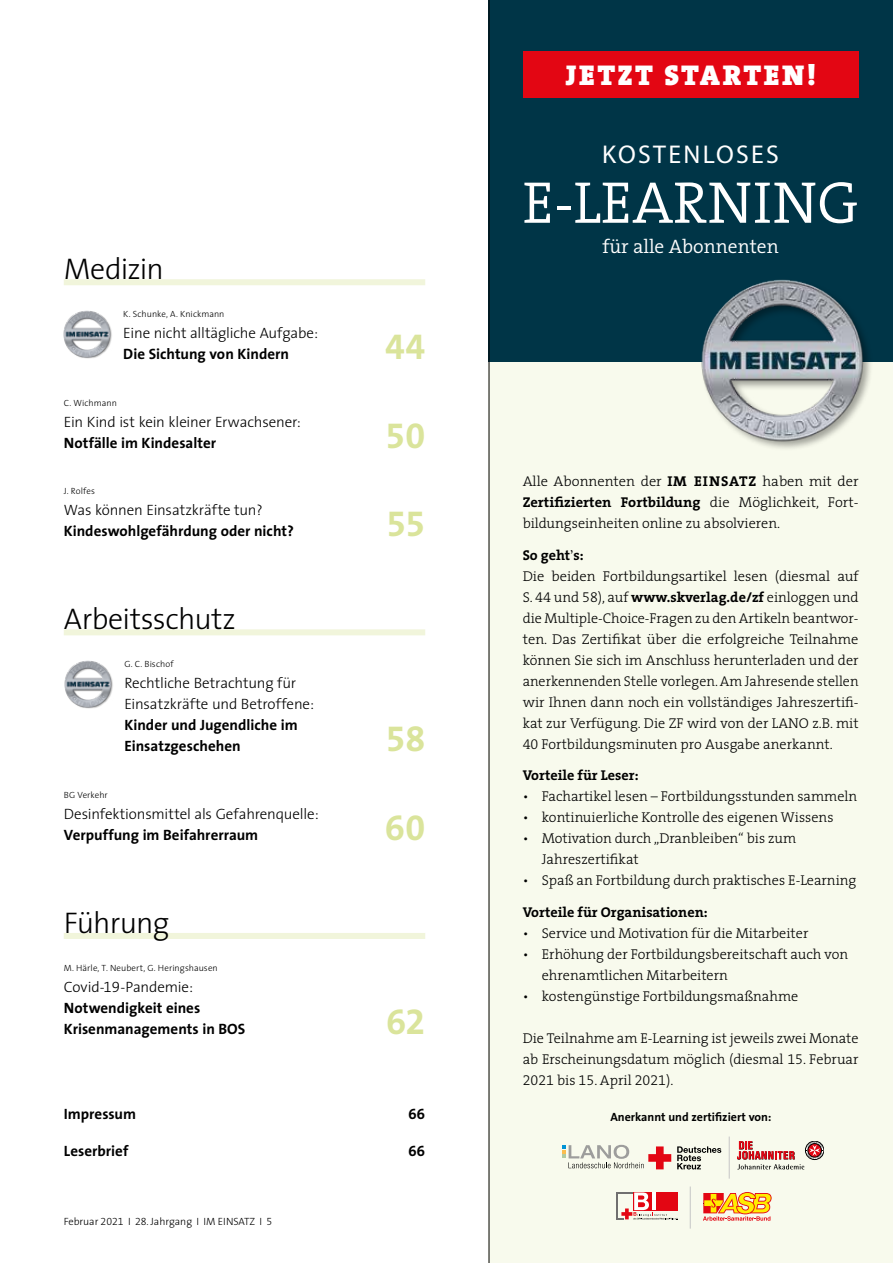
<style>
.page{position:relative;width:893px;height:1263px;background:#fff}
.page>*{position:absolute;margin:0;border:0;box-sizing:border-box;transform-origin:0 0}
.t1{font:300 59.4px "The Serif";color:#fff}
.t2{font:36px "The Sans Bold Expert";color:#dae49b}
.t3{font:300 30px "The Sans";letter-spacing:-.025em;color:#000}
.t4{font:900 28.8px "The Serif";letter-spacing:.085em;color:#fff}
.t5{font:25.8px "Myriad Pro";letter-spacing:.09em;color:#fff}
.t6{font:300 19.5px "The Serif";color:#fff}
.t7{font:700 15px/21px "The Sans";color:#000}
.t8{font:300 15px/21px "The Sans";letter-spacing:-.01em;color:#000}
.t9{font:15px "The Sans Bold Expert";color:#000}
.t10{font:300 14.25px/21px "The Serif";color:#000}
.t11{font:700 14.25px "The Serif";color:#000}
.t12{font:14.25px "The Serif Light Expert";color:#000}
.t13{font:700 12px "The Sans";color:#000}
.t14{font:300 10.5px "The Sans";color:#000}
.t15{font:300 9px "The Sans";letter-spacing:.005em;color:#000}
.s1{font-weight:300}
.s2{font-family:"The Sans Light Expert";font-weight:400}
.s3{font-weight:700}
.s4{font-family:"Goudy";font-weight:400}
.s5{font-family:"The Serif Light Expert";font-weight:400}
.s6{font-family:"The Serif";font-weight:300}
</style>
<div class="page">
<div style="left:489px;top:0;width:404px;height:1263px;background:#f8faed"></div>
<div style="left:489px;top:0;width:404px;height:362px;background:#003547"></div>
<div style="left:701px;top:279px;width:173px;height:172px;background:#000;opacity:.35"></div>
<img style="left:701px;top:279px;width:166px;height:166px">
<svg style="left:616px;top:1192px;width:62px;height:28px"></svg>
<svg style="left:677px;top:1146px;width:44px;height:23px"></svg>
<svg style="left:562px;top:1145px;width:109px;height:24px"></svg>
<div style="left:805px;top:1141px;width:19px;height:18px;border:1px solid #000;border-radius:50%"></div>
<svg style="left:737px;top:1141px;width:86px;height:28px"></svg>
<hr style="left:729px;top:1136px;width:1px;height:43px;background:#c6c6c6">
<hr style="left:690px;top:1186px;width:1px;height:42px;background:#c6c6c6">
<svg style="left:703px;top:1192px;width:69px;height:29px"></svg>
<div style="left:523px;top:51px;width:336px;height:46px;background:#e30613"></div>
<hr style="left:489px;top:0;width:1px;height:1263px;background:#000">
<div style="left:64px;top:279px;width:361px;height:6px;background:#f1f5db"></div>
<div style="left:64px;top:629px;width:361px;height:6px;background:#f1f5db"></div>
<div style="left:64px;top:933px;width:361px;height:6px;background:#f1f5db"></div>
<div style="left:65px;top:661px;width:48px;height:48px;background:#000;opacity:.35"></div>
<img style="left:64px;top:660px;width:48px;height:48px">
<div style="left:64px;top:311px;width:48px;height:48px;background:#000;opacity:.35"></div>
<img style="left:63px;top:310px;width:48px;height:48px">
<h3 class="t3" style="left:64px;top:244px;width:102px">Medizin</h3>
<p class="t15" style="left:123px;top:307px;width:103px">K. Schunke, A. Knickmann</p>
<p class="t8" style="left:123px;top:322px;width:196px">Eine nicht alltägliche Aufgabe:</p>
<p class="t7" style="left:123px;top:343px;width:167px">Die Sichtung von Kindern</p>
<p class="t15" style="left:64px;top:395px;width:55px">C. Wichmann</p>
<p class="t8" style="left:64px;top:411px;width:238px">Ein Kind ist kein kleiner Erwachsener:</p>
<p class="t7" style="left:64px;top:432px;width:154px">Notfälle im Kindesalter</p>
<p class="t15" style="left:64px;top:484px;width:33px">J. Rolfes</p>
<p class="t8" style="left:64px;top:499px;width:201px">Was können Einsatzkräfte tun?</p>
<p class="t7" style="left:64px;top:520px;width:232px">Kindeswohlgefährdung oder nicht?</p>
<h2 class="t2" style="left:385px;top:317px;width:41px">44</h2>
<h2 class="t2" style="left:386px;top:405px;width:41px">50</h2>
<h2 class="t2" style="left:386px;top:494px;width:40px">55</h2>
<h3 class="t3" style="left:64px;top:594px;width:174px">Arbeitsschutz</h3>
<p class="t15" style="left:124px;top:657px;width:51px">G. C. Bischof</p>
<p class="t8" style="left:124px;top:672px;width:191px">Rechtliche Betrachtung für<br>Einsatzkräfte und Betroffene:</p>
<p class="t7" style="left:124px;top:714px;width:175px">Kinder und Jugendliche im<br>Einsatzgeschehen</p>
<h2 class="t2" style="left:386px;top:709px;width:41px">58</h2>
<p class="t15" style="left:64px;top:787px;width:45px">BG Verkehr</p>
<p class="t8" style="left:64px;top:803px;width:256px">Desinfektionsmittel als Gefahrenquelle:</p>
<p class="t7" style="left:64px;top:824px;width:196px">Verpuffung im Beifahrerraum</p>
<h2 class="t2" style="left:385px;top:798px;width:41px">60</h2>
<h3 class="t3" style="left:64px;top:898px;width:107px">Führung</h3>
<p class="t15" style="left:64px;top:960px;width:155px">M. Härle, T. Neubert, G. Heringshausen</p>
<p class="t7" style="left:64px;top:976px;width:183px"><span class="s1">Covid-</span><span class="s2">19</span><span class="s1">-Pandemie:<br></span>Notwendigkeit eines<br>Krisenmanagements in BOS</p>
<h2 class="t2" style="left:386px;top:992px;width:40px">62</h2>
<p class="t7" style="left:64px;top:1103px;width:74px">Impressum</p>
<p class="t9" style="left:408px;top:1102px;width:18px">66</p>
<p class="t7" style="left:64px;top:1140px;width:66px">Leserbrief</p>
<p class="t9" style="left:408px;top:1138px;width:18px">66</p>
<p class="t14" style="left:64px;top:1212px;width:210px">Februar <span class="s2">2021</span> I <span class="s2">28</span>. Jahrgang I IM EINSATZ I <span class="s2">5</span></p>
<h3 class="t4" style="left:566px;top:50px;width:252px">JETZT STARTEN!</h3>
<h3 class="t5" style="left:602px;top:138px;width:178px">KOSTENLOSES</h3>
<h1 class="t1" style="left:523px;top:153px;width:337px">E-LEARNING</h1>
<h3 class="t6" style="left:602px;top:230px;width:178px">für alle Abonnenten</h3>
<p class="t10" style="left:523px;top:471px;width:337px;text-align:justify">Alle Abonnenten der <span class="s3">IM EINSATZ</span> haben mit der <span class="s3">Zertifizierten Fortbildung</span> die Möglichkeit, Fort&shy;bildungseinheiten online zu absolvieren.</p>
<p class="t10" style="left:523px;top:544px;width:337px"><span class="s3">So geht</span><span class="s4">’</span><span class="s3">s:<br></span>Die beiden Fortbildungsartikel lesen (diesmal auf S. <span class="s5">44</span> und <span class="s5">58</span>), auf <span class="s3">www.skverlag.de/zf</span> einloggen und die Multiple-Choice-Fragen zu den Artikeln beantwor&shy;ten. Das Zertifikat über die erfolgreiche Teilnahme können Sie sich im Anschluss herunterladen und der anerkennenden Stelle vorlegen. Am Jahresende stellen wir Ihnen dann noch ein vollständiges Jahreszertifi&shy;kat zur Verfügung. Die ZF wird von der LANO z.B. mit <span class="s5">40</span> Fortbildungsminuten pro Ausgabe anerkannt.</p>
<p class="t11" style="left:523px;top:764px;width:117px">Vorteile für Leser:</p>
<p class="t10" style="left:523px;top:786px;width:336px">• Fachartikel lesen – Fortbildungsstunden sammeln</p>
<p class="t10" style="left:523px;top:807px;width:312px">• kontinuierliche Kontrolle des eigenen Wissens</p>
<p class="t10" style="left:542px;top:828px;width:256px;text-indent:-19px">• Motivation durch „Dranbleiben“ bis zum<br>Jahreszertifikat</p>
<p class="t10" style="left:523px;top:870px;width:335px">• Spaß an Fortbildung durch praktisches E-Learning</p>
<p class="t11" style="left:523px;top:900px;width:187px">Vorteile für Organisationen:</p>
<p class="t10" style="left:523px;top:922px;width:287px">• Service und Motivation für die Mitarbeiter</p>
<p class="t10" style="left:542px;top:943px;width:308px;text-indent:-19px">• Erhöhung der Fortbildungsbereitschaft auch von ehrenamtlichen Mitarbeitern</p>
<p class="t10" style="left:523px;top:985px;width:277px">• kostengünstige Fortbildungsmaßnahme</p>
<p class="t10" style="left:523px;top:1027px;width:337px">Die Teilnahme am E-Learning ist jeweils zwei Monate ab Erscheinungsdatum möglich (diesmal <span class="s5">15</span>. Februar</p>
<p class="t12" style="left:523px;top:1068px;width:152px">2021 <span class="s6">bis</span> 15<span class="s6">. April</span> 2021)<span class="s6">.</span></p>
<p class="t13" style="left:610px;top:1107px;width:162px">Anerkannt und zertifiziert von:</p>
</div>
